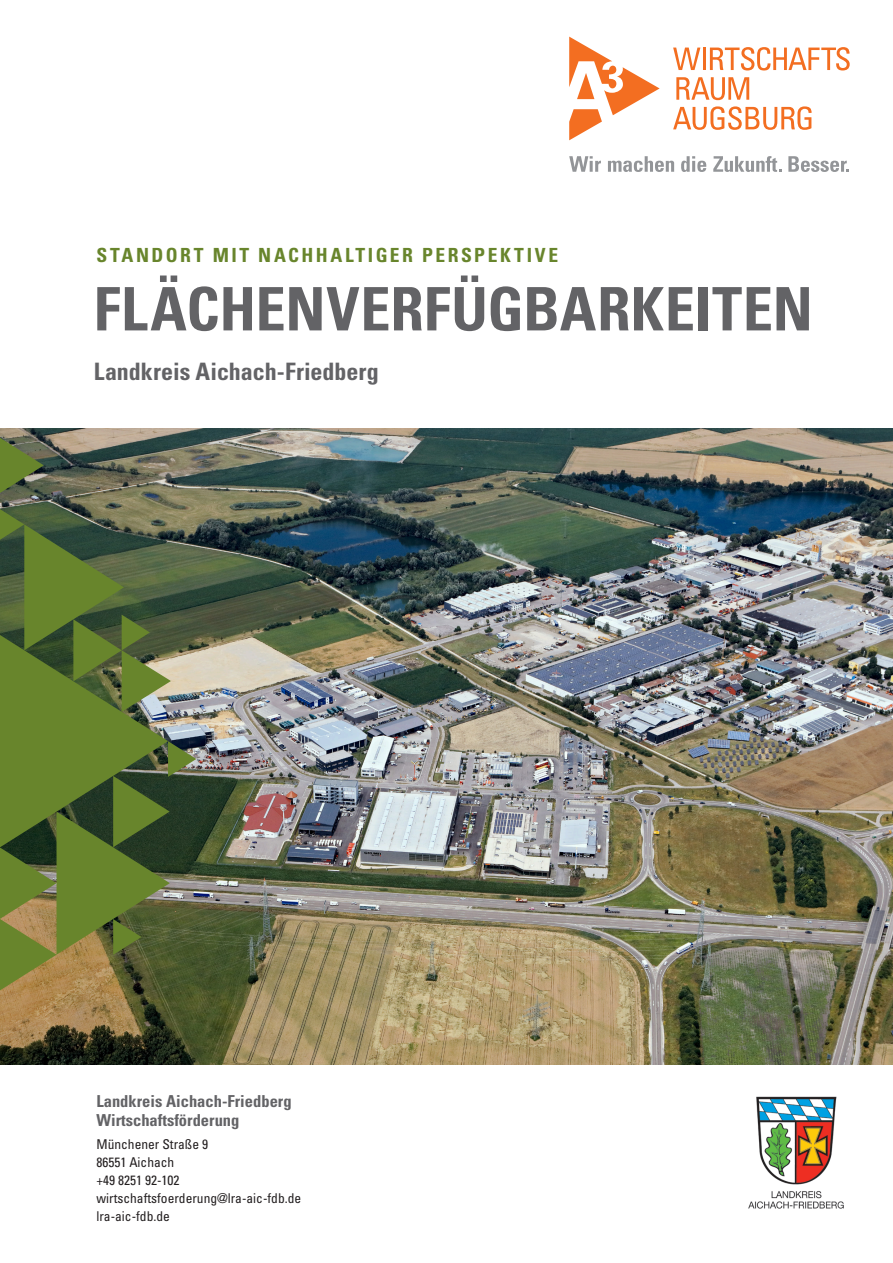
<style>
.page{position:relative;width:893px;height:1263px;background:#fff}
.page>*{position:absolute;margin:0;border:0;box-sizing:border-box;transform-origin:0 0}
.t1{font:700 condensed 60px "Univers LT Std";color:#636366}
.t2{font:700 condensed 24px "Univers LT Std";color:#636366}
.t3{font:700 condensed 19.5px "Univers LT Std";letter-spacing:.13em;color:#68852c}
.t4{font:700 condensed 16.5px/19.5px "Univers LT Std";color:#636366}
.t5{font:condensed 13.5px/18px "Univers LT Std";color:#231f20}
</style>
<div class="page">
<img style="left:0;top:428px;width:893px;height:636px">
<svg style="left:0;top:438px;width:44px;height:55px;background:#627440"></svg>
<svg style="left:0;top:509px;width:196px;height:481px;background:#5e7038"></svg>
<svg style="left:569px;top:37px;width:91px;height:103px"></svg>
<svg style="left:676px;top:77px;width:73px;height:23px"></svg>
<svg style="left:673px;top:106px;width:139px;height:24px"></svg>
<svg style="left:710px;top:47px;width:140px;height:24px"></svg>
<hr style="left:703px;top:48px;width:3px;height:22px;background:#f36e21">
<svg style="left:673px;top:48px;width:27px;height:22px"></svg>
<svg style="left:569px;top:156px;width:32px;height:16px"></svg>
<svg style="left:608px;top:156px;width:66px;height:16px"></svg>
<svg style="left:681px;top:156px;width:25px;height:16px"></svg>
<svg style="left:713px;top:156px;width:68px;height:16px"></svg>
<svg style="left:788px;top:156px;width:61px;height:16px"></svg>
<img style="left:748px;top:1097px;width:96px;height:112px">
<h3 class="t3" style="left:96px;top:243px;width:463px">STANDORT MIT NACHHALTIGER PERSPEKTIVE</h3>
<h1 class="t1" style="left:94px;top:272px;width:720px">FLÄCHENVERFÜGBARKEITEN</h1>
<h2 class="t2" style="left:94px;top:357px;width:286px">Landkreis Aichach-Friedberg</h2>
<p class="t4" style="left:96px;top:1091px;width:197px">Landkreis Aichach-Friedberg<br>Wirtschaftsförderung</p>
<p class="t5" style="left:96px;top:1135px;width:206px">Münchener Straße 9<br>86551 Aichach<br>+49 8251 92-102 wirtschaftsfoerderung@lra-aic-fdb.de lra-aic-fdb.de</p>
</div>
